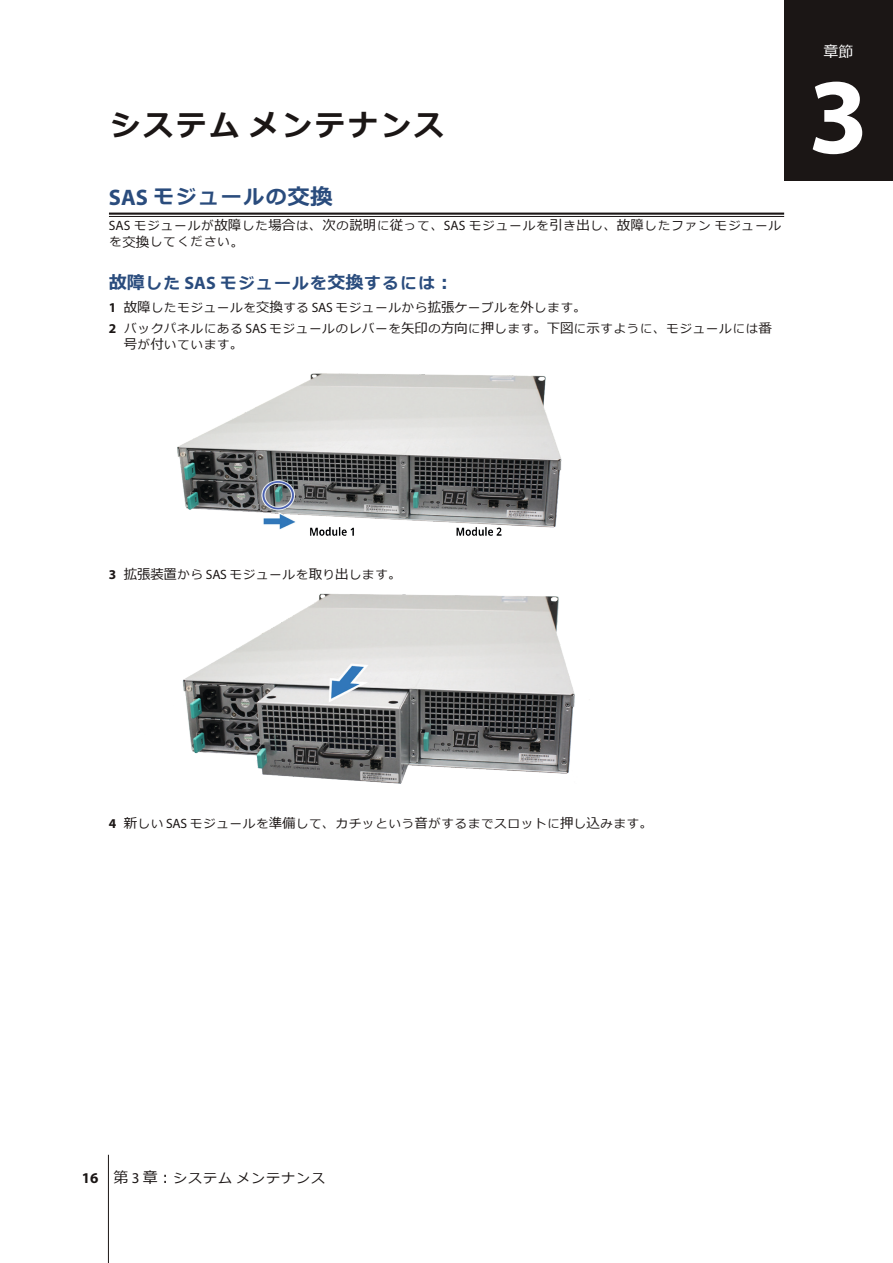
<style>
.page{position:relative;width:893px;height:1263px;background:#fff}
.page>*{position:absolute;margin:0;border:0;box-sizing:border-box;transform-origin:0 0}
.ChapterNum{font:700 108px "Myriad Pro";color:#fff}
.H1-ChapterTitle{font:700 29.85px "Meiryo";letter-spacing:.11em;color:#1b1615}
.H2-underline{font:700 20.25px "Meiryo";letter-spacing:.11em;color:#2a4c7d}
.H4-sidebar{font:700 16.2px "Meiryo";letter-spacing:.11em;color:#2a4c7d}
.Chapter-center{font:15px "Meiryo";color:#fff}
.t1{font:13.5px "Meiryo";letter-spacing:.11em;color:#1b1615}
.Body-sidebar{font:12.15px/16.2px "Meiryo";letter-spacing:.085em;color:#1b1615}
.Body-sidebar-2{font:12.15px/16.2px "Meiryo";letter-spacing:.11em;color:#1b1615}
.s1{font-family:"Myriad Pro";font-size:22.5px}
.s2{font-size:22.5px}
.s3{font-family:"Myriad Pro";font-size:13.5px}
.s4{font-size:13.5px}
.s5{font-size:18px}
.s6{font-family:"Myriad Pro";font-size:18px}
.s7{font-family:"Myriad Pro";font-weight:700;font-size:13.5px}
.s8{font-family:"Myriad Pro";font-weight:700;font-size:15px}
.s9{font-size:15px}
.s10{font-family:"Myriad Pro";font-size:15px}
</style>
<div class="page">
<hr style="left:108px;top:1155px;width:1px;height:108px;background:#1b1615">
<div style="left:784px;top:0;width:109px;height:181px;background:#1b1615"></div>
<hr style="left:109px;top:213px;width:675px;height:2px;background:#1b1615">
<hr style="left:109px;top:216px;width:675px;height:1px;background:#1b1615">
<img style="left:177px;top:373px;width:385px;height:163px">
<img style="left:182px;top:593px;width:393px;height:190px">
<p class="H1-ChapterTitle" style="left:111px;top:105px;width:335px">システムメンテナンス</p>
<p class="H2-underline" style="left:109px;top:183px;width:225px"><span class="s1">SAS</span> モジュールの<span class="s2">交換</span></p>
<p class="Body-sidebar-2" style="left:109px;top:218px;width:674px"><span class="s3">SAS</span> モジュールが<span class="s4">故障</span>した<span class="s4">場合</span>は<span class="s4">、次</span>の<span class="s4">説明</span>に<span class="s4">従</span>って<span class="s4">、</span><span class="s3">SAS</span> モジュールを<span class="s4">引</span>き<span class="s4">出</span>し<span class="s4">、故障</span>したファンモジュールを<span class="s4">交換</span>してください<span class="s4">。</span></p>
<p class="H4-sidebar" style="left:109px;top:271px;width:346px"><span class="s5">故障</span>した <span class="s6">SAS</span> モジュールを<span class="s5">交換</span>するには<span class="s5">︓</span></p>
<p class="Body-sidebar" style="left:109px;top:300px;width:479px"><span class="s7">1</span> <span class="s4">故障</span>したモジュールを<span class="s4">交換</span>する <span class="s3">SAS</span> モジュールから<span class="s4">拡張</span>ケーブルを<span class="s4">外</span>します<span class="s4">。</span></p>
<p class="Body-sidebar" style="left:124px;top:321px;width:650px;text-indent:-15px"><span class="s7">2</span> バックパネルにある <span class="s3">SAS</span> モジュールのレバーを<span class="s4">矢印</span>の<span class="s4">方向</span>に<span class="s4">押</span>します<span class="s4">。下図</span>に<span class="s4">示</span>すように<span class="s4">、</span>モジュールには<span class="s4">番号</span>が<span class="s4">付</span>いています<span class="s4">。</span></p>
<p class="Chapter-center" style="left:823px;top:41px;width:31px">章節</p>
<p class="ChapterNum" style="left:808px;top:46px;width:61px">3</p>
<p class="Body-sidebar" style="left:109px;top:567px;width:294px"><span class="s7">3</span> <span class="s4">拡張装置</span>から <span class="s3">SAS</span> モジュールを<span class="s4">取</span>り<span class="s4">出</span>します<span class="s4">。</span></p>
<p class="Body-sidebar" style="left:109px;top:816px;width:545px"><span class="s7">4</span> <span class="s4">新</span>しい <span class="s3">SAS</span> モジュールを<span class="s4">準備</span>して<span class="s4">、</span>カチッという<span class="s4">音</span>がするまでスロットに<span class="s4">押</span>し<span class="s4">込</span>みます<span class="s4">。</span></p>
<p class="t1" style="left:82px;top:1168px;width:245px"><span class="s8">16</span> <span class="s9">第</span> <span class="s10">3</span> <span class="s9">章︓</span>システムメンテナンス</p>
</div>
